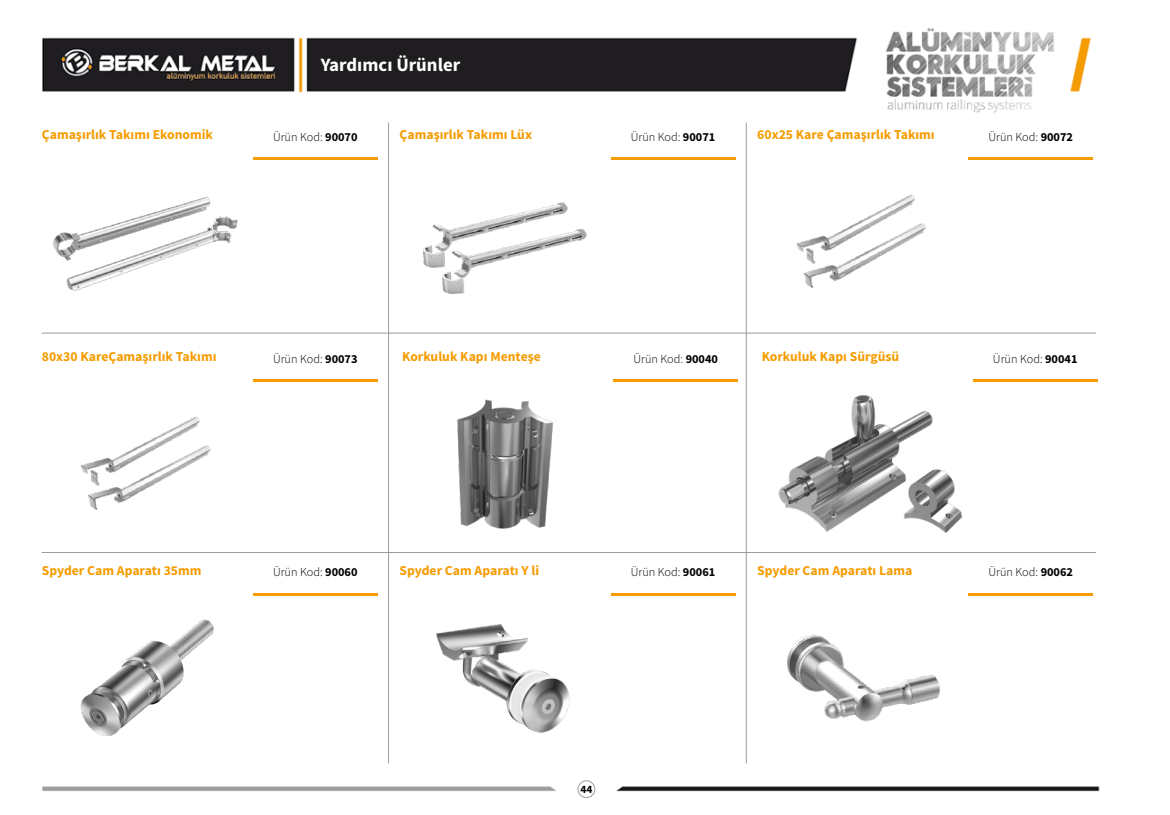
<style>
.page{position:relative;width:1170px;height:815px;background:#fff}
.page>*{position:absolute;margin:0;border:0;box-sizing:border-box;transform-origin:0 0}
.t1{font:700 18.75px "Source Sans Pro";color:#fff}
.t2{font:700 13.62px "Source Sans Pro";color:#f59c00}
.t3{font:300 12.25px "Source Sans Pro";color:#000}
.t4{font:700 11.25px "Source Sans Pro";color:#000}
.s1{font-weight:700}
</style>
<div class="page">
<img style="left:41px;top:28px;width:1059px;height:770px">
<div style="left:577px;top:780px;width:18px;height:18px;border:1px solid #9d9d9c;border-radius:50%"></div>
<img style="left:42px;top:390px;width:205px;height:148px">
<hr style="left:253px;top:379px;width:124px;height:3px;background:#f59c00">
<img style="left:42px;top:168px;width:205px;height:149px">
<img style="left:60px;top:603px;width:169px;height:149px">
<hr style="left:253px;top:593px;width:124px;height:2px;background:#f59c00">
<hr style="left:253px;top:157px;width:124px;height:3px;background:#f59c00">
<img style="left:416px;top:603px;width:172px;height:149px">
<img style="left:399px;top:168px;width:206px;height:149px">
<hr style="left:610px;top:593px;width:125px;height:2px;background:#f59c00">
<hr style="left:610px;top:157px;width:125px;height:3px;background:#f59c00">
<img style="left:757px;top:613px;width:205px;height:129px">
<img style="left:757px;top:168px;width:205px;height:149px">
<hr style="left:968px;top:593px;width:125px;height:2px;background:#f59c00">
<hr style="left:968px;top:157px;width:125px;height:3px;background:#f59c00">
<hr style="left:388px;top:123px;width:1px;height:640px;background:#9d9d9c">
<hr style="left:745px;top:123px;width:1px;height:640px;background:#9d9d9c">
<hr style="left:42px;top:333px;width:1053px;height:1px;background:#9d9d9c">
<hr style="left:42px;top:552px;width:1053px;height:1px;background:#9d9d9c">
<img style="left:437px;top:390px;width:135px;height:148px">
<hr style="left:613px;top:379px;width:125px;height:3px;background:#f59c00">
<img style="left:772px;top:390px;width:166px;height:148px">
<hr style="left:972px;top:379px;width:125px;height:3px;background:#f59c00">
<img style="left:902px;top:467px;width:61px;height:67px">
<h1 class="t1" style="left:321px;top:52px;width:141px">Yardımcı Ürünler</h1>
<p class="t2" style="left:42px;top:125px;width:173px">Çamaşırlık Takımı Ekonomik</p>
<p class="t3" style="left:273px;top:129px;width:86px">Ürün Kod: <span class="s1">90070</span></p>
<p class="t2" style="left:399px;top:125px;width:134px">Çamaşırlık Takımı Lüx</p>
<p class="t3" style="left:630px;top:129px;width:86px">Ürün Kod: <span class="s1">90071</span></p>
<p class="t2" style="left:757px;top:125px;width:179px">60x25 Kare Çamaşırlık Takımı</p>
<p class="t3" style="left:988px;top:129px;width:86px">Ürün Kod: <span class="s1">90072</span></p>
<p class="t2" style="left:42px;top:347px;width:176px">80x30 KareÇamaşırlık Takımı</p>
<p class="t3" style="left:273px;top:351px;width:86px">Ürün Kod: <span class="s1">90073</span></p>
<p class="t2" style="left:402px;top:347px;width:140px">Korkuluk Kapı Menteşe</p>
<p class="t3" style="left:633px;top:351px;width:86px">Ürün Kod: <span class="s1">90040</span></p>
<p class="t2" style="left:761px;top:347px;width:139px">Korkuluk Kapı Sürgüsü</p>
<p class="t3" style="left:992px;top:351px;width:86px">Ürün Kod: <span class="s1">90041</span></p>
<p class="t2" style="left:42px;top:561px;width:161px">Spyder Cam Aparatı 35mm</p>
<p class="t3" style="left:273px;top:565px;width:86px">Ürün Kod: <span class="s1">90060</span></p>
<p class="t2" style="left:399px;top:561px;width:141px">Spyder Cam Aparatı Y li</p>
<p class="t3" style="left:630px;top:565px;width:86px">Ürün Kod: <span class="s1">90061</span></p>
<p class="t2" style="left:757px;top:561px;width:157px">Spyder Cam Aparatı Lama</p>
<p class="t3" style="left:988px;top:565px;width:86px">Ürün Kod: <span class="s1">90062</span></p>
<p class="t4" style="left:580px;top:782px;width:13px">44</p>
</div>
